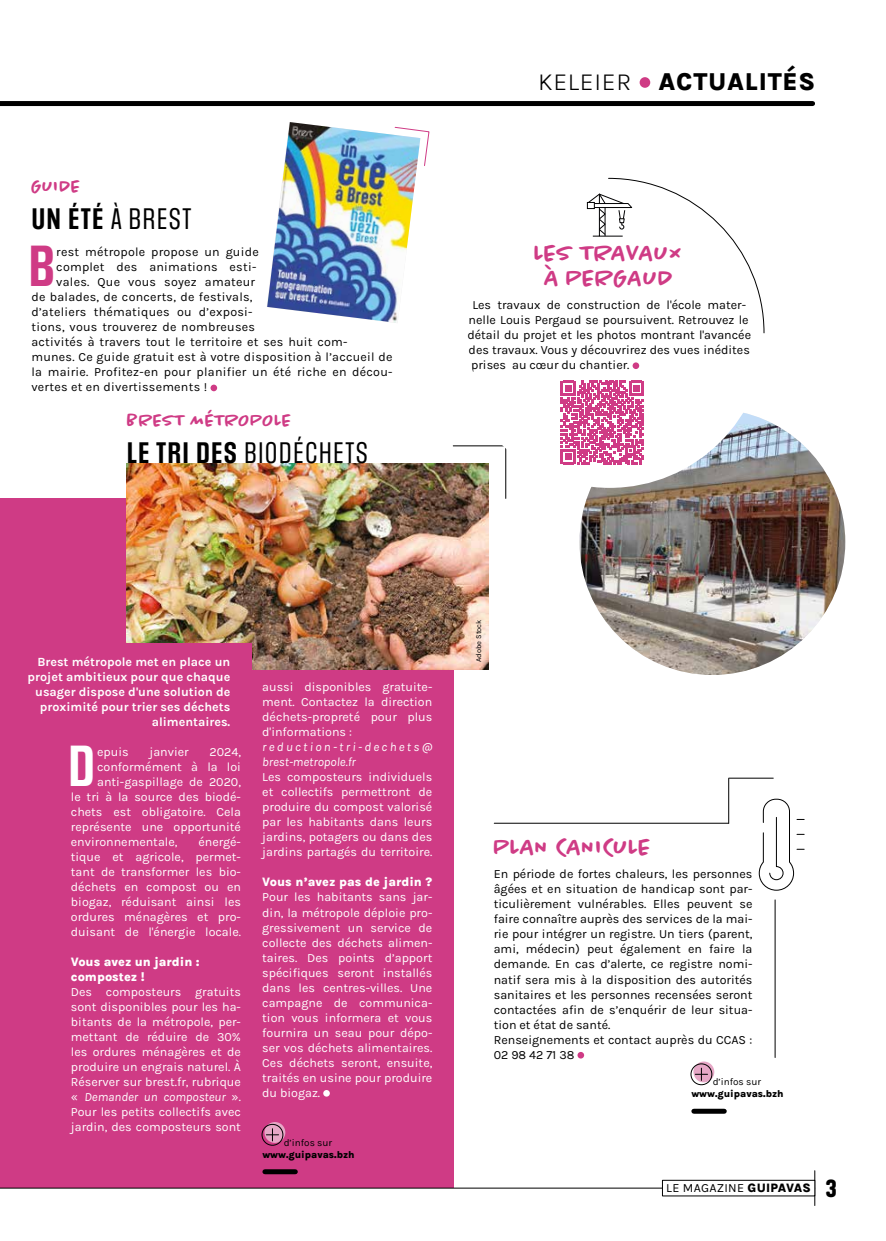
<style>
.page{position:relative;width:886px;height:1241px;background:#fff}
.page>*{position:absolute;margin:0;border:0;box-sizing:border-box;transform-origin:0 0}
.t1{font:600 48.75px "Social Gothic";color:#fff}
.t2{font:600 48.75px "Social Gothic";color:#cf3b85}
.t3{font:500 25px/25px "Chantal";color:#cf3b85;text-align:center}
.t4{font:25px "Social Gothic";letter-spacing:.05em;color:#000}
.t5{font:800 25px "Karla";letter-spacing:.03em;color:#000}
.t6{font:500 18.75px "Chantal";color:#cf3b85}
.t7{font:12.5px/15px "Karla";color:#fff;text-align:justify}
.t8{font:12.5px/15px "Karla";color:#000}
.t9{font:12.5px "Karla";letter-spacing:.02em;color:#000}
.t10{font:700 12.5px/15px "Karla";color:#fff;text-align:right}
.t11{font:800 12.5px/15px "Karla";color:#fff}
.t12{font:italic 12.5px/15px "Karla";letter-spacing:.185em;color:#fff}
.t13{font:800 10px "Karla";color:#000}
.t14{font:10px "Karla";color:#000}
.t15{font:7.5px "Karla";color:#000}
.s1{font-weight:600}
.s2{font-weight:300}
.s3{font-style:italic}
.s4{font-weight:800}
.s5{font-family:"Akhand Soft";font-weight:900;font-size:25px}
</style>
<div class="page">
<div style="left:640px;top:77px;width:10px;height:11px;background:#cf3b85;border-radius:50%"></div>
<div style="left:0;top:101px;width:812px;height:5px;background:#000"></div>
<div style="left:0;top:498px;width:454px;height:690px;background:#cf3b85"></div>
<img style="left:579px;top:413px;width:266px;height:262px">
<hr style="left:0;top:1187px;width:815px;height:1px;background:#000">
<hr style="left:814px;top:1170px;width:1px;height:35px;background:#000">
<div style="left:662px;top:1180px;width:153px;height:15px;background:#fff"></div>
<div style="left:662px;top:1179px;width:153px;height:16px;border:1px solid #000"></div>
<img style="left:127px;top:463px;width:361px;height:206px">
<svg style="left:265px;top:1169px;width:30px;height:4px"></svg>
<svg style="left:264px;top:1121px;width:21px;height:21px"></svg>
<div style="left:262px;top:1123px;width:21px;height:22px;border:1px solid #000;border-radius:50%"></div>
<svg style="left:266px;top:1128px;width:13px;height:12px"></svg>
<div style="left:0;top:643px;width:252px;height:104px;background:#cf3b85"></div>
<svg style="left:323px;top:1089px;width:7px;height:7px"></svg>
<img style="left:453px;top:445px;width:53px;height:54px">
<div style="left:460px;top:185px;width:298px;height:296px;background:#fff;border-radius:50%"></div>
<div style="left:632px;top:362px;width:7px;height:7px;background:#cf3b85;border-radius:50%"></div>
<div style="left:454px;top:178px;width:311px;height:310px;border:14px solid #fff;border-radius:50%"></div>
<div style="left:694px;top:1108px;width:30px;height:5px;background:#000"></div>
<svg style="left:693px;top:1061px;width:21px;height:21px"></svg>
<div style="left:691px;top:1063px;width:21px;height:21px;border:1px solid #000;border-radius:50%"></div>
<svg style="left:695px;top:1067px;width:12px;height:13px"></svg>
<hr style="left:774px;top:899px;width:1px;height:158px;background:#000">
<svg style="left:577px;top:1051px;width:7px;height:7px"></svg>
<hr style="left:494px;top:822px;width:235px;height:1px;background:#000">
<hr style="left:728px;top:778px;width:1px;height:45px;background:#000">
<hr style="left:729px;top:777px;width:44px;height:1px;background:#000">
<div style="left:210px;top:384px;width:7px;height:7px;background:#cf3b85;border-radius:50%"></div>
<img style="left:267px;top:122px;width:163px;height:201px">
<svg style="left:561px;top:381px;width:83px;height:83px"></svg>
<svg style="left:587px;top:177px;width:178px;height:157px"></svg>
<svg style="left:758px;top:798px;width:47px;height:93px"></svg>
<h3 class="t6" style="left:31px;top:175px;width:51px">GUIDE</h3>
<h2 class="t4" style="left:31px;top:202px;width:162px"><span class="s1">UN ÉTÉ</span> À BREST</h2>
<h1 class="t2" style="left:29px;top:234px;width:28px">B</h1>
<p class="t9" style="left:56px;top:244px;width:204px">rest métropole propose un guide</p>
<p class="t9" style="left:56px;top:259px;width:202px">complet des animations esti-</p>
<p class="t9" style="left:56px;top:274px;width:200px">vales. Que vous soyez amateur</p>
<p class="t9" style="left:31px;top:289px;width:223px">de balades, de concerts, de festivals,</p>
<p class="t9" style="left:31px;top:304px;width:223px">d’ateliers thématiques ou d’exposi-</p>
<p class="t9" style="left:31px;top:319px;width:225px">tions, vous trouverez de nombreuses</p>
<p class="t9" style="left:31px;top:334px;width:318px">activités à travers tout le territoire et ses huit com-</p>
<p class="t9" style="left:31px;top:349px;width:363px">munes. Ce guide gratuit est à votre disposition à l’accueil de</p>
<p class="t9" style="left:31px;top:364px;width:363px">la mairie. Profitez-en pour planifier un été riche en décou-</p>
<p class="t9" style="left:31px;top:379px;width:177px">vertes et en divertissements !</p>
<h3 class="t6" style="left:127px;top:409px;width:166px">BREST MÉTROPOLE</h3>
<h2 class="t4" style="left:127px;top:436px;width:243px"><span class="s1">LE TRI DES</span> BIODÉCHETS</h2>
<h2 class="t5" style="left:538px;top:66px;width:279px"><span class="s2">KELEIER</span> ACTUALITÉS</h2>
<h2 class="t3" style="left:534px;top:240px;width:151px">LES TRAVAUX<br>À PERGAUD</h2>
<p class="t8" style="left:472px;top:297px;width:275px">Les travaux de construction de l'école mater-</p>
<p class="t8" style="left:469px;top:312px;width:281px">nelle Louis Pergaud se poursuivent. Retrouvez le</p>
<p class="t8" style="left:467px;top:327px;width:285px">détail du projet et les photos montrant l'avancée</p>
<p class="t8" style="left:469px;top:342px;width:283px">des travaux. Vous y découvrirez des vues inédites</p>
<p class="t8" style="left:471px;top:357px;width:160px">prises au cœur du chantier.</p>
<p class="t10" style="left:28px;top:653px;width:204px">Brest métropole met en place un projet ambitieux pour que chaque usager dispose d'une solution de proximité pour trier ses déchets alimentaires.</p>
<h1 class="t1" style="left:68px;top:734px;width:29px">d</h1>
<p class="t7" style="left:97px;top:743px;width:33px">epuis</p>
<p class="t7" style="left:149px;top:743px;width:41px">janvier</p>
<p class="t7" style="left:209px;top:743px;width:33px">2024,</p>
<p class="t7" style="left:97px;top:758px;width:145px">conformément à la loi</p>
<p class="t7" style="left:97px;top:773px;width:145px">anti-gaspillage de 2020,</p>
<p class="t7" style="left:71px;top:788px;width:172px">le tri à la source des biodé-</p>
<p class="t7" style="left:71px;top:803px;width:172px">chets est obligatoire. Cela</p>
<p class="t7" style="left:71px;top:818px;width:172px">représente une opportunité</p>
<p class="t7" style="left:71px;top:833px;width:108px">environnementale,</p>
<p class="t7" style="left:71px;top:833px;width:172px;text-indent:128px">énergé&shy;tique et agricole, permet&shy;tant de transformer les bio&shy;déchets en compost ou en biogaz, réduisant ainsi les ordures ménagères et pro&shy;duisant de l'énergie locale.</p>
<p class="t11" style="left:71px;top:953px;width:130px">Vous avez un jardin : compostez !</p>
<p class="t7" style="left:71px;top:983px;width:172px">Des composteurs gratuits sont disponibles pour les ha&shy;bitants de la métropole, per&shy;mettant de réduire de 30% les ordures ménagères et de produire un engrais naturel. À Réserver sur brest.fr, rubrique « <span class="s3">Demander un composteur</span> ».<br>Pour les petits collectifs avec jardin, des composteurs sont</p>
<p class="t7" style="left:262px;top:679px;width:172px">aussi disponibles gratuite&shy;ment. Contactez la direction déchets-propreté pour plus d'informations :</p>
<p class="t12" style="left:262px;top:739px;width:171px">reduction-tri-dechets@ brest-metropole.fr</p>
<p class="t7" style="left:262px;top:769px;width:172px">Les composteurs individuels et collectifs permettront de produire du compost valorisé par les habitants dans leurs jardins, potagers ou dans des jardins partagés du territoire.</p>
<p class="t11" style="left:262px;top:874px;width:172px">Vous n’avez pas de jardin ?</p>
<p class="t7" style="left:262px;top:889px;width:172px">Pour les habitants sans jar&shy;din, la métropole déploie pro&shy;gressivement un service de collecte des déchets alimen&shy;taires. Des points d’apport spécifiques seront installés dans les centres-villes. Une campagne de communica&shy;tion vous informera et vous fournira un seau pour dépo&shy;ser vos déchets alimentaires.<br>Ces déchets seront, ensuite, traités en usine pour produire du biogaz.</p>
<p class="t14" style="left:284px;top:1135px;width:50px">d’infos sur</p>
<p class="t13" style="left:262px;top:1147px;width:94px">www.guipavas.bzh</p>
<p class="t15" style="left:474px;top:661px;width:44px;rotate:-90deg">Adobe Stock</p>
<h2 class="t3" style="left:494px;top:834px;width:159px">PLAN CANICULE</h2>
<p class="t8" style="left:494px;top:866px;width:260px">En période de fortes chaleurs, les personnes âgées et en situation de handicap sont par&shy;ticulièrement vulnérables. Elles peuvent se faire connaître auprès des services de la mai&shy;rie pour intégrer un registre. Un tiers (parent, ami, médecin) peut également en faire la demande. En cas d’alerte, ce registre nomi&shy;natif sera mis à la disposition des autorités sanitaires et les personnes recensées seront contactées afin de s’enquérir de leur situa&shy;tion et état de santé.<br>Renseignements et contact auprès du CCAS :<br>02 98 42 71 38</p>
<p class="t14" style="left:713px;top:1075px;width:50px">d’infos sur</p>
<p class="t13" style="left:691px;top:1087px;width:94px">www.guipavas.bzh</p>
<p class="t9" style="left:666px;top:1179px;width:172px">LE MAGAZINE <span class="s4">GUIPAVAS</span> <span class="s5">3</span></p>
</div>
